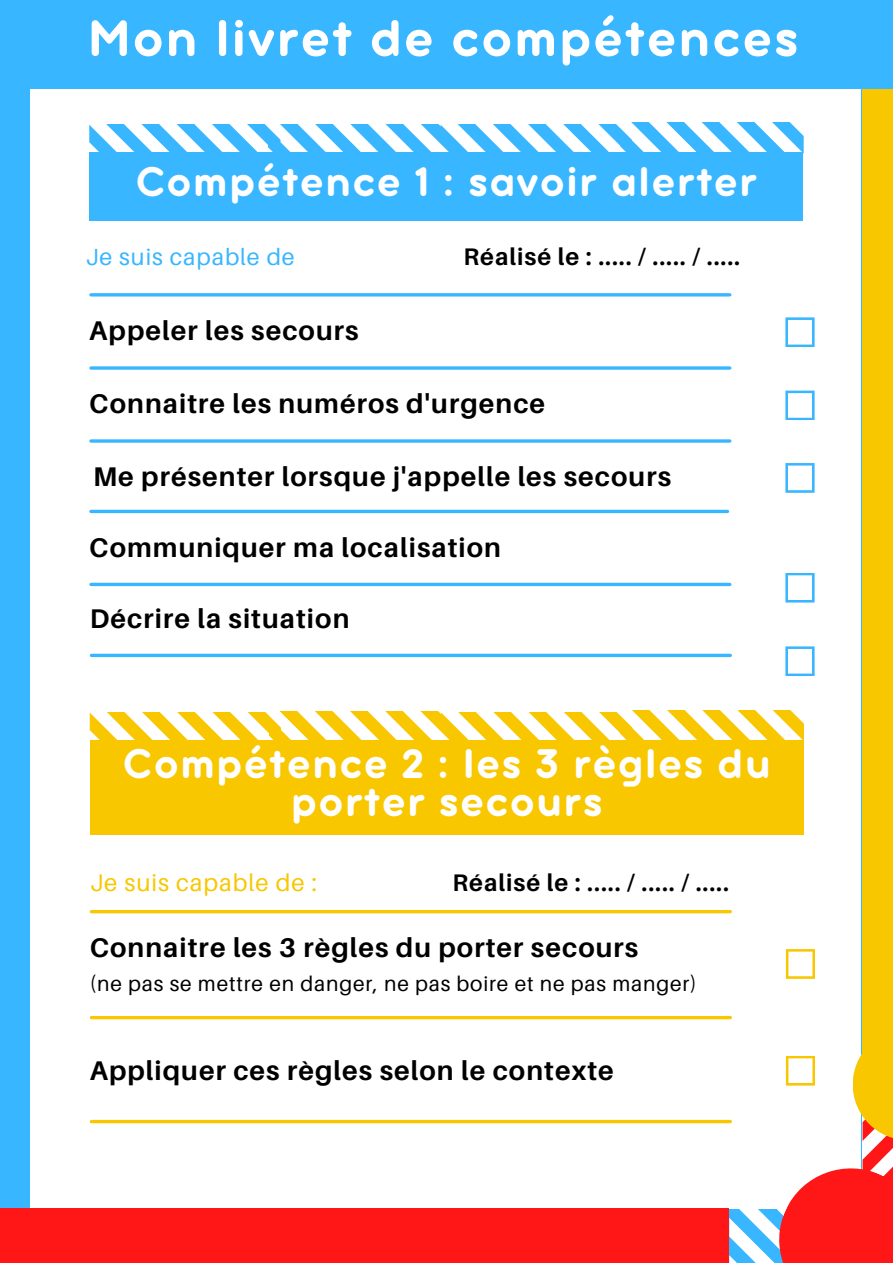
<style>
.page{position:relative;width:893px;height:1264px;background:#fff}
.page>*{position:absolute;margin:0;border:0;box-sizing:border-box;transform-origin:0 0}
.t1{font:55.8px "Aristotelica Pro Tx Bld";letter-spacing:.04em;color:#fff}
.t2{font:45px/38.2px "Aristotelica Pro Tx Bld";letter-spacing:.04em;color:#fff;text-align:center}
.t3{font:700 27px "Aileron";letter-spacing:.04em;color:#000}
.t4{font:700 24px "Aileron";letter-spacing:.04em;color:#000}
.t5{font:24px "Aileron";letter-spacing:.04em;color:#f8c700}
.t6{font:23.4px "Aileron";letter-spacing:.04em;color:#38b6ff}
.t7{font:21px "Aileron";letter-spacing:.04em;color:#000}
</style>
<div class="page">
<div style="left:0;top:0;width:892px;height:1262px;background:#38b6ff"></div>
<div style="left:30px;top:89px;width:830px;height:1119px;background:#fff"></div>
<div style="left:0;top:1208px;width:729px;height:54px;background:#ff1616"></div>
<div style="left:89px;top:152px;width:713px;height:68px;background:#38b6ff"></div>
<svg style="left:89px;top:122px;width:714px;height:44px"></svg>
<div style="left:862px;top:89px;width:30px;height:969px;background:#f8c700"></div>
<svg style="left:860px;top:1028px;width:2px;height:27px"></svg>
<hr style="left:91px;top:293px;width:638px;height:3px;background:#38b6ff">
<svg style="left:91px;top:366px;width:638px;height:4px;background:#56c1ff"></svg>
<hr style="left:91px;top:439px;width:638px;height:3px;background:#38b6ff">
<hr style="left:91px;top:510px;width:636px;height:3px;background:#38b6ff">
<svg style="left:91px;top:582px;width:638px;height:4px;background:#5dc3ff"></svg>
<svg style="left:91px;top:653px;width:639px;height:4px;background:#5bc3ff"></svg>
<svg style="left:785px;top:317px;width:29px;height:30px"></svg>
<svg style="left:785px;top:390px;width:29px;height:30px"></svg>
<svg style="left:785px;top:463px;width:29px;height:29px"></svg>
<svg style="left:785px;top:573px;width:29px;height:29px"></svg>
<svg style="left:785px;top:646px;width:29px;height:30px"></svg>
<div style="left:90px;top:740px;width:713px;height:94px;background:#f8c700"></div>
<svg style="left:90px;top:710px;width:713px;height:30px"></svg>
<hr style="left:91px;top:910px;width:639px;height:3px;background:#f8c700">
<svg style="left:91px;top:1015px;width:639px;height:4px;fill:#f8c700"></svg>
<svg style="left:91px;top:1119px;width:638px;height:4px;background:#f9d339"></svg>
<svg style="left:785px;top:949px;width:29px;height:29px"></svg>
<svg style="left:729px;top:1055px;width:163px;height:207px"></svg>
<h1 class="t1" style="left:88px;top:20px;width:712px">Mon livret de compétences</h1>
<h2 class="t2" style="left:136px;top:166px;width:622px">Compétence 1 : savoir alerter</h2>
<p class="t6" style="left:86px;top:242px;width:210px">Je suis capable de</p>
<p class="t3" style="left:89px;top:314px;width:271px">Appeler les secours</p>
<p class="t4" style="left:463px;top:241px;width:278px">Réalisé le : ..... / ..... / .....</p>
<p class="t3" style="left:89px;top:387px;width:457px">Connaitre les numéros d'urgence</p>
<p class="t3" style="left:93px;top:459px;width:579px">Me présenter lorsque j'appelle les secours</p>
<p class="t3" style="left:89px;top:530px;width:413px">Communiquer ma localisation</p>
<p class="t3" style="left:90px;top:601px;width:261px">Décrire la situation</p>
<h2 class="t2" style="left:123px;top:748px;width:649px">Compétence 2 : les 3 règles du porter secours</h2>
<p class="t5" style="left:90px;top:867px;width:228px">Je suis capable de :</p>
<p class="t4" style="left:452px;top:867px;width:278px">Réalisé le : ..... / ..... / .....</p>
<p class="t3" style="left:90px;top:930px;width:550px">Connaitre les 3 règles du porter secours</p>
<p class="t7" style="left:90px;top:970px;width:608px">(ne pas se mettre en danger, ne pas boire et ne pas manger)</p>
<p class="t3" style="left:90px;top:1053px;width:525px">Appliquer ces règles selon le contexte</p>
</div>
